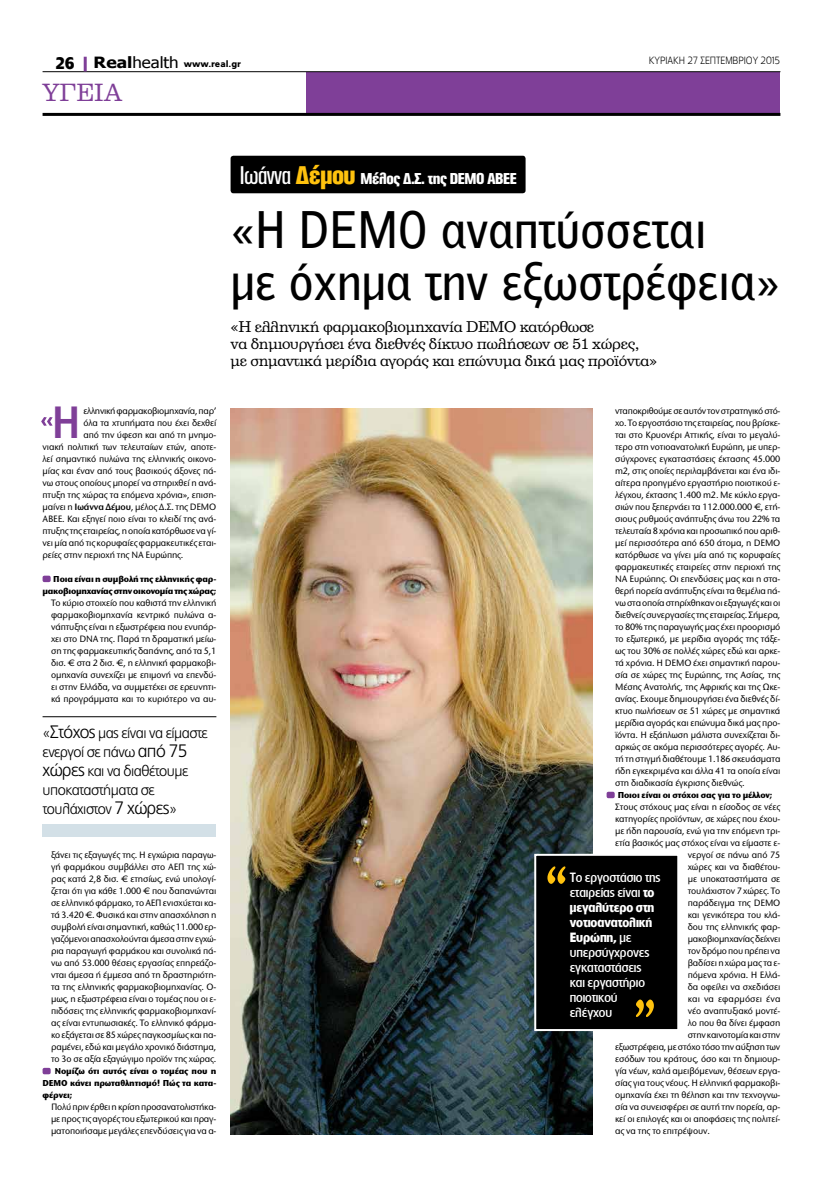
<style>
.page{position:relative;width:823px;height:1191px;background:#fff}
.page>*{position:absolute;margin:0;border:0;box-sizing:border-box;transform-origin:0 0}
.t1{font:50.6px/52.4px "PF Bell Gothic Text";letter-spacing:-.01em;color:#000;scale:.96 1}
.t2{font:500 42px "PF Lounge";color:#7f3f98}
.t3{font:24px "PF Clarendon";color:#7f3f98;scale:.96 1}
.t4{font:900 16px "PF Akzidenz Text Cond";letter-spacing:-.025em;color:#fff}
.t5{font:15px/17px "PF Clarendon";letter-spacing:-.02em;color:#000}
.t6{font:300 15px/19px "PF Catalog";letter-spacing:-.035em;color:#000}
.t7{font:500 12.5px/15px "PF Lounge";letter-spacing:-.01em;color:#fff}
.t8{font:300 10px "PF Lounge";letter-spacing:-.005em;color:#000;scale:.96 1}
.t9{font:500 9.6px/12px "Stone Sans ITC Hel";letter-spacing:-.015em;color:#000;text-align:justify;scale:.96 1}
.t10{font:500 9.6px "Stone Sans ITC Hel";letter-spacing:.01em;color:#000;scale:.96 1}
.t11{font:700 9px/12px "Stone Sans ITC Hel";letter-spacing:-.015em;color:#000;text-align:right;scale:.96 1}
.t12{font:900 9px "PF Catalog";color:#000}
.s1{font-family:"PF Lounge";font-weight:700;font-size:16px}
.s2{font-family:"Tahoma";font-weight:700;font-size:15.5px}
.s3{font-family:"Tahoma";font-weight:400;font-size:15.5px}
.s4{font-weight:400;font-size:26px}
.s5{font-size:26px;color:#ffc20e}
.s6{font-weight:600}
.s7{font-size:18px}
.s8{font-weight:700}
</style>
<div class="page">
<div style="left:306px;top:72px;width:474px;height:41px;background:#7f3f98"></div>
<hr style="left:43px;top:71px;width:737px;height:1px;background:#000">
<hr style="left:43px;top:113px;width:737px;height:3px;background:#000">
<hr style="left:84px;top:57px;width:3px;height:14px;background:#7f3f98">
<div style="left:43px;top:575px;width:8px;height:7px;background:#7f3f98;border-radius:2px"></div>
<div style="left:43px;top:1067px;width:8px;height:7px;background:#7f3f98;border-radius:2px"></div>
<svg style="left:41px;top:417px;width:12px;height:9px"></svg>
<div style="left:606px;top:791px;width:8px;height:7px;background:#7f3f98;border-radius:2px"></div>
<div style="left:230px;top:156px;width:295px;height:37px;background:#000;border-radius:3px"></div>
<img style="left:230px;top:408px;width:362px;height:726px">
<div style="left:43px;top:824px;width:173px;height:12px;background:#d3e0e7"></div>
<hr style="left:43px;top:716px;width:173px;height:1px;background:#000">
<div style="left:534px;top:854px;width:145px;height:177px;background:#000;border:2px solid #fff"></div>
<svg style="left:636px;top:999px;width:17px;height:18px"></svg>
<svg style="left:547px;top:866px;width:18px;height:18px"></svg>
<p class="t12" style="left:55px;top:59px;width:187px"><span class="s1">26</span> <span class="s2">Real</span><span class="s3">health</span> www.real.gr</p>
<h3 class="t3" style="left:43px;top:80px;width:85px">υγεια</h3>
<h3 class="t4" style="left:239px;top:170px;width:278px"><span class="s4">Ιωάννα</span> <span class="s5">Δέμου</span> Μέλος Δ.Σ. της DEMO ΑΒΕΕ</h3>
<p class="t8" style="left:648px;top:55px;width:138px">κυριακη 27 ΣΕΠΤΕΜΒΡιου 2015</p>
<h2 class="t2" style="left:53px;top:399px;width:29px">Η</h2>
<p class="t9" style="left:83px;top:405px;width:140px">ελληνική φαρμακοβιομηχανία, παρ’</p>
<p class="t9" style="left:83px;top:417px;width:140px">όλα τα χτυπήματα που έχει δεχθεί</p>
<p class="t9" style="left:83px;top:429px;width:140px">από την ύφεση και από τη μνημο-</p>
<p class="t9" style="left:43px;top:441px;width:182px">νιακή πολιτική των τελευταίων ετών, αποτε-</p>
<p class="t9" style="left:43px;top:453px;width:182px">λεί σημαντικό πυλώνα της ελληνικής οικονο-</p>
<p class="t9" style="left:43px;top:465px;width:182px">μίας και έναν από τους βασικούς άξονες πά-</p>
<p class="t9" style="left:43px;top:477px;width:182px">νω στους οποίους μπορεί να στηριχθεί η ανά-</p>
<p class="t9" style="left:43px;top:489px;width:182px">πτυξη της χώρας τα επόμενα χρόνια», επιση-</p>
<p class="t9" style="left:43px;top:501px;width:182px">μαίνει η <span class="s6">Ιωάννα Δέμου</span>, μέλος Δ.Σ. της DEMO</p>
<p class="t9" style="left:43px;top:513px;width:182px">ΑΒΕΕ. Και εξηγεί ποιο είναι το κλειδί της ανά-</p>
<p class="t9" style="left:43px;top:525px;width:182px">πτυξης της εταιρείας, η οποία κατόρθωσε να γί-</p>
<p class="t9" style="left:43px;top:537px;width:182px">νει μία από τις κορυφαίες φαρμακευτικές εται-</p>
<p class="t9" style="left:43px;top:549px;width:148px">ρείες στην περιοχή της ΝΑ Ευρώπης.</p>
<p class="t11" style="left:43px;top:573px;width:182px">Ποια είναι η συμβολή της ελληνικής φαρ&shy;μακοβιομηχανίας στην οικονομία της χώρας;</p>
<p class="t9" style="left:51px;top:597px;width:173px">Το κύριο στοιχείο που καθιστά την ελληνική φαρμακοβιομηχανία κεντρικό πυλώνα α&shy;νάπτυξης είναι η εξωστρέφεια που ενυπάρ&shy;χει στο DNA της. Παρά τη δραματική μείω&shy;ση της φαρμακευτικής δαπάνης, από τα 5,1 δισ. € στα 2 δισ. €, η ελληνική φαρμακοβι&shy;ομηχανία συνεχίζει με επιμονή να επενδύ&shy;ει στην Ελλάδα, να συμμετέχει σε ερευνητι&shy;κά προγράμματα και το κυριότερο να αυ-</p>
<h3 class="t6" style="left:43px;top:723px;width:166px">«<span class="s7">Στόχος</span> μας είναι να είμαστε ενεργοί σε πάνω <span class="s7">από 75 χώρες</span> και να διαθέτουμε υποκαταστήματα σε τουλάχιστον <span class="s7">7 χώρες</span>»</h3>
<p class="t9" style="left:51px;top:849px;width:173px">ξάνει τις εξαγωγές της. Η εγχώρια παραγω&shy;γή φαρμάκου συμβάλλει στο ΑΕΠ της χώ&shy;ρας κατά 2,8 δισ. € ετησίως, ενώ υπολογί&shy;ζεται ότι για κάθε 1.000 € που δαπανώνται σε ελληνικό φάρμακο, το ΑΕΠ ενισχύεται κα&shy;τά 3.420 €. Φυσικά και στην απασχόληση η συμβολή είναι σημαντική, καθώς 11.000 ερ&shy;γαζόμενοι απασχολούνται άμεσα στην εγχώ&shy;ρια παραγωγή φαρμάκου και συνολικά πά&shy;νω από 53.000 θέσεις εργασίας επηρεάζο&shy;νται άμεσα ή έμμεσα από τη δραστηριότη&shy;τα της ελληνικής φαρμακοβιομηχανίας. Ο&shy;μως, η εξωστρέφεια είναι ο τομέας που οι ε&shy;πιδόσεις της ελληνικής φαρμακοβιομηχανί&shy;ας είναι εντυπωσιακές. Το ελληνικό φάρμα&shy;κο εξάγεται σε 85 χώρες παγκοσμίως και πα&shy;ραμένει, εδώ και μεγάλο χρονικό διάστημα, το 3ο σε αξία εξαγώγιμο προϊόν της χώρας.</p>
<p class="t11" style="left:43px;top:1065px;width:182px;text-align:justify;text-indent:12px">Νομίζω ότι αυτός είναι ο τομέας που η DEMO κάνει πρωταθλητισμό! Πώς τα κατα&shy;φέρνει;</p>
<p class="t9" style="left:51px;top:1101px;width:173px">Πολύ πριν έρθει η κρίση προσανατολιστήκα&shy;με προς τις αγορές του εξωτερικού και πραγ&shy;ματοποιήσαμε μεγάλες επενδύσεις για να α-</p>
<h1 class="t1" style="left:230px;top:203px;width:574px">«Η DEMO αναπτύσσεται<br>με όχημα την εξωστρέφεια»</h1>
<h3 class="t5" style="left:230px;top:318px;width:428px">«Η ελληνική φαρμακοβιομηχανία DEMO κατόρθωσε<br>να δημιουργήσει ένα διεθνές δίκτυο πωλήσεων σε 51 χώρες, με σημαντικά μερίδια αγοράς και επώνυμα δικά μας προϊόντα»</h3>
<p class="t9" style="left:614px;top:405px;width:174px">νταποκριθούμε σε αυτόν τον στρατηγικό στό&shy;χο. Το εργοστάσιο της εταιρείας, που βρίσκε&shy;ται στο Κρυονέρι Αττικής, είναι το μεγαλύ&shy;τερο στη νοτιοανατολική Ευρώπη, με υπερ&shy;σύγχρονες εγκαταστάσεις έκτασης 45.000 m2, στις οποίες περιλαμβάνεται και ένα ιδι&shy;αίτερα προηγμένο εργαστήριο ποιοτικού ε&shy;λέγχου, έκτασης 1.400 m2. Με κύκλο εργα&shy;σιών που ξεπερνάει τα 112.000.000 €, ετή&shy;σιους ρυθμούς ανάπτυξης άνω του 22% τα τελευταία 8 χρόνια και προσωπικό που αριθ&shy;μεί περισσότερα από 650 άτομα, η DEMO κατόρθωσε να γίνει μία από τις κορυφαίες φαρμακευτικές εταιρείες στην περιοχή της ΝΑ Ευρώπης. Οι επενδύσεις μας και η στα&shy;θερή πορεία ανάπτυξης είναι τα θεμέλια πά&shy;νω στα οποία στηρίχθηκαν οι εξαγωγές και οι διεθνείς συνεργασίες της εταιρείας. Σήμερα, το 80% της παραγωγής μας έχει προορισμό το εξωτερικό, με μερίδια αγοράς της τάξε&shy;ως του 30% σε πολλές χώρες εδώ και αρκε&shy;τά χρόνια. Η DEMO έχει σημαντική παρου&shy;σία σε χώρες της Ευρώπης, της Ασίας, της Μέσης Ανατολής, της Αφρικής και της Ωκε&shy;ανίας. Εχουμε δημιουργήσει ένα διεθνές δί&shy;κτυο πωλήσεων σε 51 χώρες με σημαντικά μερίδια αγοράς και επώνυμα δικά μας προ&shy;ϊόντα. Η εξάπλωση μάλιστα συνεχίζεται δι&shy;αρκώς σε ακόμα περισσότερες αγορές. Αυ&shy;τή τη στιγμή διαθέτουμε 1.186 σκευάσματα ήδη εγκεκριμένα και άλλα 41 τα οποία είναι στη διαδικασία έγκρισης διεθνώς.</p>
<p class="t11" style="left:617px;top:789px;width:163px">Ποιοι είναι οι στόχοι σας για το μέλλον;</p>
<p class="t9" style="left:614px;top:801px;width:173px">Στους στόχους μας είναι η είσοδος σε νέες</p>
<p class="t9" style="left:614px;top:813px;width:173px">κατηγορίες προϊόντων, σε χώρες που έχου-</p>
<p class="t9" style="left:614px;top:825px;width:173px">με ήδη παρουσία, ενώ για την επόμενη τρι-</p>
<p class="t9" style="left:614px;top:837px;width:173px">ετία βασικός μας στόχος είναι να είμαστε ε-</p>
<p class="t9" style="left:687px;top:849px;width:98px">νεργοί σε πάνω από 75</p>
<p class="t9" style="left:687px;top:861px;width:98px">χώρες και να διαθέτου-</p>
<p class="t9" style="left:687px;top:873px;width:98px">με υποκαταστήματα σε</p>
<p class="t9" style="left:687px;top:885px;width:98px">τουλάχιστον 7 χώρες. Το</p>
<p class="t9" style="left:687px;top:897px;width:98px">παράδειγμα της DEMO</p>
<p class="t9" style="left:687px;top:909px;width:98px">και γενικότερα του κλά-</p>
<p class="t9" style="left:687px;top:921px;width:98px">δου της ελληνικής φαρ-</p>
<p class="t9" style="left:687px;top:933px;width:98px">μακοβιομηχανίας δείχνει</p>
<p class="t9" style="left:687px;top:945px;width:98px">τον δρόμο που πρέπει να</p>
<p class="t9" style="left:687px;top:957px;width:98px">βαδίσει η χώρα μας τα ε-</p>
<p class="t9" style="left:687px;top:969px;width:98px">πόμενα χρόνια. Η Ελλά-</p>
<p class="t9" style="left:687px;top:981px;width:98px">δα οφείλει να σχεδιάσει</p>
<p class="t10" style="left:687px;top:993px;width:98px">και να εφαρμόσει ένα</p>
<p class="t9" style="left:687px;top:1005px;width:98px">νέο αναπτυξιακό μοντέ-</p>
<p class="t9" style="left:687px;top:1017px;width:98px">λο που θα δίνει έμφαση</p>
<p class="t9" style="left:687px;top:1029px;width:98px">στην καινοτομία και στην</p>
<p class="t9" style="left:614px;top:1041px;width:173px">εξωστρέφεια, με στόχο τόσο την αύξηση των</p>
<p class="t9" style="left:614px;top:1053px;width:173px">εσόδων του κράτους, όσο και τη δημιουρ-</p>
<p class="t9" style="left:614px;top:1065px;width:173px">γία νέων, καλά αμειβόμενων, θέσεων εργα-</p>
<p class="t9" style="left:614px;top:1077px;width:173px">σίας για τους νέους. Η ελληνική φαρμακοβι-</p>
<p class="t9" style="left:614px;top:1089px;width:173px">ομηχανία έχει τη θέληση και την τεχνογνω-</p>
<p class="t9" style="left:614px;top:1101px;width:173px">σία να συνεισφέρει σε αυτή την πορεία, αρ-</p>
<p class="t9" style="left:614px;top:1113px;width:173px">κεί οι επιλογές και οι αποφάσεις της πολιτεί-</p>
<p class="t9" style="left:614px;top:1125px;width:100px">ας να της το επιτρέψουν.</p>
<h3 class="t7" style="left:569px;top:869px;width:92px">Το εργοστάσιο της εταιρείας είναι <span class="s8">το μεγαλύτερο στη νοτιοανατολική<br>Ευρώπη,</span> με υπερσύγχρονες εγκαταστάσεις<br>και εργαστήριο ποιοτικού ελέγχου</h3>
</div>
